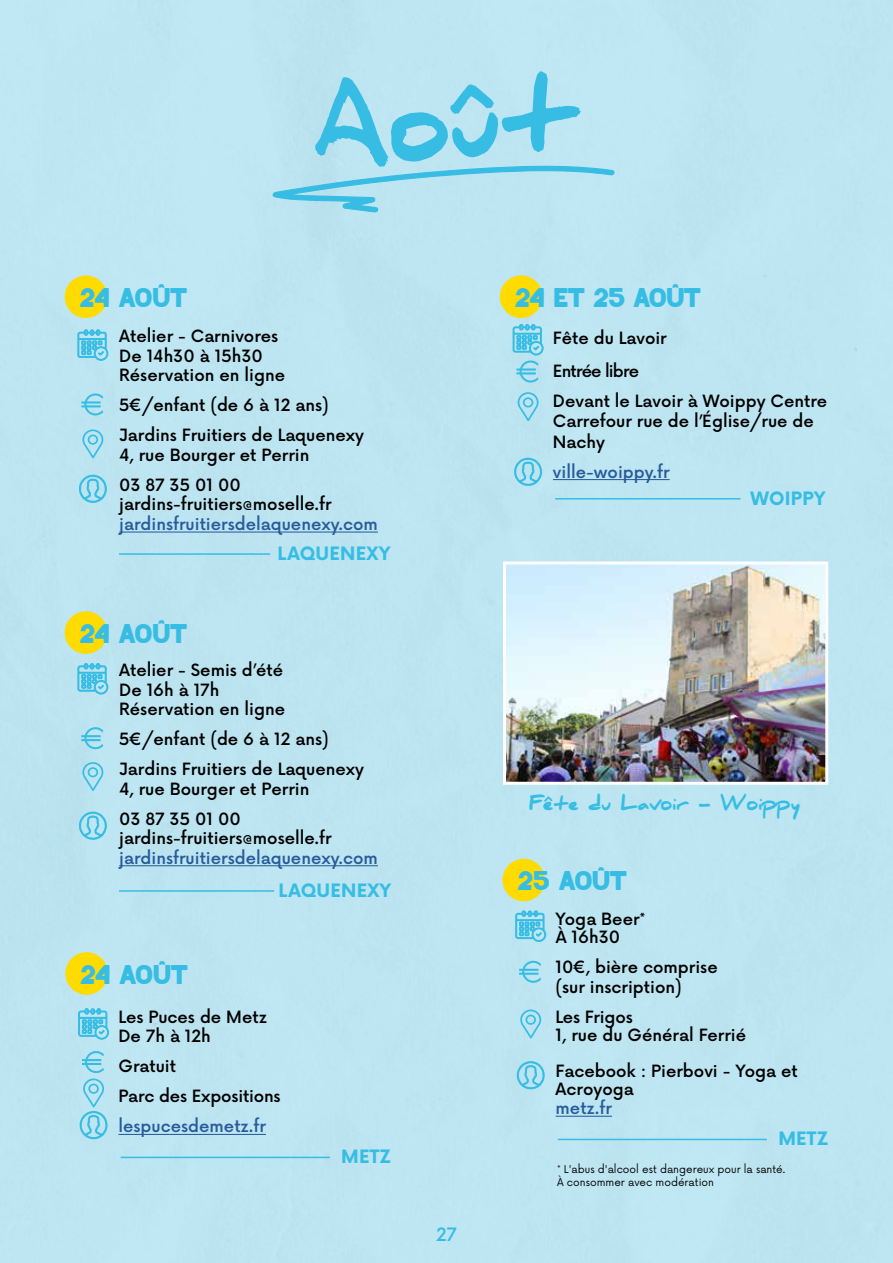
<style>
.page{position:relative;width:893px;height:1263px;background:#bde5f2}
.page>*{position:absolute;margin:0;border:0;box-sizing:border-box;transform-origin:0 0}
.t1{font:900 96px "Daniel";color:#37bde4}
.t2{font:27px "Blizza";letter-spacing:-.015em;color:#37bde4}
.t3{font:700 18px "Now Alt";letter-spacing:.015em;color:#37bde4}
.t4{font:900 18px "Daniel";color:#37bde4}
.t5{font:500 18px "Now Alt";color:#37bde4}
.t6{font:500 16.5px/19.5px "Now Alt";color:#000}
.t7{font:500 16.5px "Now Alt";color:#275b9b}
.t8{font:500 16.5px "Now Alt";letter-spacing:-.05em;color:#020203}
.t9{font:10.5px/12.6px "Now Alt";color:#000}
</style>
<div class="page">
<hr style="left:556px;top:1116px;width:56px;height:1px;background:#275b9b">
<svg style="left:520px;top:1009px;width:21px;height:29px"></svg>
<svg style="left:515px;top:910px;width:31px;height:32px"></svg>
<svg style="left:517px;top:1061px;width:28px;height:28px"></svg>
<hr style="left:558px;top:1139px;width:209px;height:1px;background:#37bde4">
<svg style="left:519px;top:961px;width:22px;height:22px"></svg>
<div style="left:502px;top:859px;width:43px;height:42px;background:#ffdb00;border-radius:50%"></div>
<hr style="left:119px;top:865px;width:259px;height:1px;background:#275b9b">
<svg style="left:82px;top:762px;width:21px;height:29px"></svg>
<svg style="left:78px;top:663px;width:30px;height:31px"></svg>
<svg style="left:79px;top:811px;width:28px;height:29px"></svg>
<hr style="left:119px;top:890px;width:155px;height:2px;background:#37bde4">
<svg style="left:81px;top:727px;width:22px;height:22px"></svg>
<div style="left:65px;top:611px;width:42px;height:43px;background:#ffdb00;border-radius:50%"></div>
<hr style="left:119px;top:531px;width:259px;height:2px;background:#275b9b">
<svg style="left:82px;top:429px;width:21px;height:29px"></svg>
<svg style="left:78px;top:329px;width:30px;height:32px"></svg>
<svg style="left:79px;top:474px;width:28px;height:29px"></svg>
<hr style="left:119px;top:553px;width:151px;height:2px;background:#37bde4">
<svg style="left:81px;top:393px;width:22px;height:22px"></svg>
<div style="left:65px;top:275px;width:42px;height:43px;background:#ffdb00;border-radius:50%"></div>
<hr style="left:118px;top:1134px;width:148px;height:1px;background:#275b9b">
<svg style="left:78px;top:1008px;width:31px;height:31px"></svg>
<hr style="left:121px;top:1157px;width:209px;height:1px;background:#37bde4">
<svg style="left:79px;top:1051px;width:28px;height:88px"></svg>
<div style="left:65px;top:952px;width:43px;height:43px;background:#ffdb00;border-radius:50%"></div>
<svg style="left:272px;top:165px;width:343px;height:47px"></svg>
<hr style="left:553px;top:479px;width:117px;height:1px;background:#275b9b">
<svg style="left:518px;top:392px;width:21px;height:29px"></svg>
<svg style="left:514px;top:457px;width:28px;height:29px"></svg>
<hr style="left:555px;top:498px;width:185px;height:1px;background:#37bde4">
<svg style="left:513px;top:324px;width:30px;height:58px"></svg>
<div style="left:500px;top:275px;width:42px;height:43px;background:#ffdb00;border-radius:50%"></div>
<img style="left:507px;top:565px;width:317px;height:216px">
<div style="left:503px;top:561px;width:325px;height:224px;border:3px solid #fff"></div>
<h2 class="t2" style="left:80px;top:283px;width:109px">24 AOÛT</h2>
<h1 class="t1" style="left:306px;top:80px;width:268px;rotate:-5deg">Août</h1>
<h2 class="t2" style="left:515px;top:283px;width:187px">24 ET 25 AOÛT</h2>
<p class="t6" style="left:119px;top:326px;width:167px">Atelier - Carnivores<br>De 14h30 à 15h30<br>Réservation en ligne</p>
<p class="t6" style="left:119px;top:390px;width:246px;line-height:30px">5€/enfant (de 6 à 12 ans)<br>Jardins Fruitiers de Laquenexy</p>
<p class="t6" style="left:119px;top:439px;width:192px;line-height:30px">4, rue Bourger et Perrin<br>03 87 35 01 00</p>
<p class="t6" style="left:119px;top:494px;width:214px">jardins-fruitiers@moselle.fr</p>
<p class="t7" style="left:119px;top:511px;width:260px">jardinsfruitiersdelaquenexy.com</p>
<p class="t3" style="left:277px;top:540px;width:115px">LAQUENEXY</p>
<h2 class="t2" style="left:80px;top:619px;width:109px">24 AOÛT</h2>
<p class="t6" style="left:119px;top:659px;width:167px">Atelier - Semis d’été<br>De 16h à 17h<br>Réservation en ligne</p>
<p class="t6" style="left:119px;top:723px;width:246px;line-height:30px">5€/enfant (de 6 à 12 ans)<br>Jardins Fruitiers de Laquenexy</p>
<p class="t6" style="left:119px;top:773px;width:192px;line-height:30px">4, rue Bourger et Perrin<br>03 87 35 01 00</p>
<p class="t6" style="left:119px;top:827px;width:214px">jardins-fruitiers@moselle.fr</p>
<p class="t7" style="left:119px;top:845px;width:260px">jardinsfruitiersdelaquenexy.com</p>
<p class="t3" style="left:278px;top:877px;width:115px">LAQUENEXY</p>
<h2 class="t2" style="left:80px;top:960px;width:109px">24 AOÛT</h2>
<p class="t6" style="left:118px;top:1006px;width:150px">Les Puces de Metz<br>De 7h à 12h</p>
<p class="t6" style="left:118px;top:1050px;width:164px;line-height:30px">Gratuit<br>Parc des Expositions</p>
<p class="t7" style="left:118px;top:1113px;width:149px">lespucesdemetz.fr</p>
<p class="t3" style="left:341px;top:1143px;width:51px">METZ</p>
<p class="t5" style="left:436px;top:1220px;width:22px">27</p>
<p class="t6" style="left:553px;top:327px;width:115px">Fête du Lavoir</p>
<p class="t8" style="left:553px;top:358px;width:88px">Entrée libre</p>
<p class="t6" style="left:553px;top:390px;width:276px">Devant le Lavoir à Woippy Centre<br>Carrefour rue de l’Église/rue de</p>
<p class="t6" style="left:553px;top:431px;width:54px">Nachy</p>
<p class="t7" style="left:553px;top:459px;width:118px">ville-woippy.fr</p>
<p class="t3" style="left:750px;top:485px;width:77px">WOIPPY</p>
<p class="t4" style="left:529px;top:793px;width:272px">Fête du Lavoir - Woippy</p>
<h2 class="t2" style="left:517px;top:866px;width:111px">25 AOÛT</h2>
<p class="t6" style="left:556px;top:909px;width:92px;line-height:18px">Yoga Beer*<br>À 16h30</p>
<p class="t6" style="left:556px;top:956px;width:164px">10€, bière comprise (sur inscription)</p>
<p class="t6" style="left:556px;top:1007px;width:192px;line-height:18px">Les Frigos<br>1, rue du Général Ferrié</p>
<p class="t6" style="left:556px;top:1061px;width:244px;line-height:18px">Facebook : Pierbovi - Yoga et<br>Acroyoga</p>
<p class="t7" style="left:556px;top:1095px;width:58px">metz.fr</p>
<p class="t3" style="left:778px;top:1125px;width:51px">METZ</p>
<p class="t9" style="left:557px;top:1162px;width:230px">* L'abus d'alcool est dangereux pour la santé.<br>À consommer avec modération</p>
</div>
